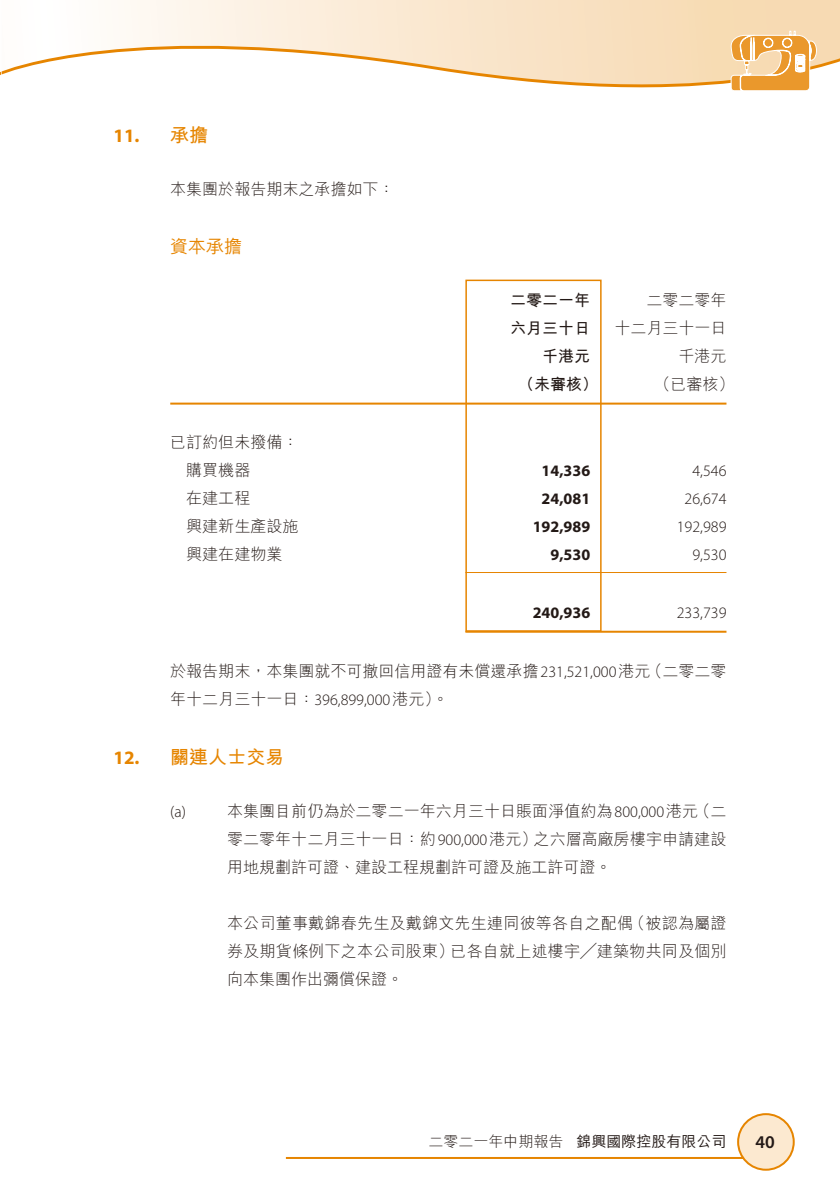
<style>
.page{position:relative;width:840px;height:1191px;background:#fff}
.page>*{position:absolute;margin:0;border:0;box-sizing:border-box;transform-origin:0 0}
.Note_Subhead_1{font:700 19px "M Hei HK";color:#e68500}
.Note_Subhead_1-2{font:700 19px "Myriad Pro";color:#e68500}
.Note_Subhead_2{font:500 18px "M Hei HK";color:#e68500}
.t1{font:600 18px "Myriad Pro";color:#231916}
.Notes{font:300 16px/28px "M Hei HK";letter-spacing:.005em;color:#231916}
.Notes_Table_2_colume{font:300 16px "M Hei HK";color:#231916}
.Notes_Table_2_colume-2{font:700 16px "Myriad Pro";color:#231916}
.Notes_Table_2_colume-3{font:300 16px "Myriad Pro";color:#231916}
.Notes_Table_2_colume-4{font:700 16px "M Hei HK";color:#231916}
.Notes-2{font:300 16px "Myriad Pro";color:#231916}
.t2{font:500 15px "M Hei HK";color:#231916}
.t3{font:300 15px "M Hei HK";color:#231916}
.s1{font-family:"Myriad Pro"}
</style>
<div class="page">
<hr style="left:286px;top:1157px;width:473px;height:2px;background:#e68500">
<div style="left:737px;top:1114px;width:56px;height:55px;background:#fce9d0;border-radius:50%"></div>
<div style="left:736px;top:1113px;width:58px;height:57px;border:2px solid #e68500;border-radius:50%"></div>
<svg style="left:124px;top:0;width:715px;height:17px;background:#f9e6cc"></svg>
<svg style="left:2px;top:17px;width:837px;height:71px"></svg>
<svg style="left:730px;top:22px;width:86px;height:69px;background:#f2c181"></svg>
<div style="left:465px;top:279px;width:136px;height:353px;background:#fff;border:2px solid #e68500"></div>
<hr style="left:170px;top:402px;width:556px;height:2px;background:#e68500">
<hr style="left:465px;top:572px;width:261px;height:1px;background:#e68500">
<hr style="left:465px;top:630px;width:261px;height:2px;background:#e68500">
<p class="Note_Subhead_1-2" style="left:113px;top:123px;width:28px">11.</p>
<p class="Note_Subhead_1-2" style="left:113px;top:745px;width:28px">12.</p>
<p class="Note_Subhead_1" style="left:170px;top:121px;width:39px">承擔</p>
<p class="Notes" style="left:170px;top:175px;width:225px">本集團於報告期末之承擔如下：</p>
<p class="Note_Subhead_2" style="left:170px;top:233px;width:73px">資本承擔</p>
<p class="Notes_Table_2_colume" style="left:170px;top:434px;width:129px">已訂約但未撥備：</p>
<p class="Notes_Table_2_colume" style="left:186px;top:462px;width:65px">購買機器</p>
<p class="Notes_Table_2_colume" style="left:186px;top:490px;width:65px">在建工程</p>
<p class="Notes_Table_2_colume" style="left:186px;top:518px;width:113px">興建新生產設施</p>
<p class="Notes_Table_2_colume" style="left:186px;top:546px;width:97px">興建在建物業</p>
<p class="Notes_Table_2_colume-4" style="left:510px;top:289px;width:81px">二零二一年</p>
<p class="Notes_Table_2_colume" style="left:646px;top:292px;width:81px">二零二零年</p>
<p class="Notes_Table_2_colume-4" style="left:510px;top:317px;width:81px">六月三十日</p>
<p class="Notes_Table_2_colume" style="left:614px;top:320px;width:113px">十二月三十一日</p>
<p class="Notes_Table_2_colume-4" style="left:542px;top:345px;width:49px">千港元</p>
<p class="Notes_Table_2_colume" style="left:678px;top:348px;width:49px">千港元</p>
<p class="Notes_Table_2_colume-4" style="left:518px;top:373px;width:81px">（未審核）</p>
<p class="Notes_Table_2_colume" style="left:654px;top:376px;width:81px">（已審核(</p>
<p class="Notes_Table_2_colume-2" style="left:541px;top:460px;width:50px">14,336</p>
<p class="Notes_Table_2_colume-3" style="left:692px;top:461px;width:36px">4,546</p>
<p class="Notes_Table_2_colume-2" style="left:541px;top:488px;width:50px">24,081</p>
<p class="Notes_Table_2_colume-3" style="left:684px;top:489px;width:43px">26,674</p>
<p class="Notes_Table_2_colume-2" style="left:532px;top:516px;width:59px">192,989</p>
<p class="Notes_Table_2_colume-3" style="left:676px;top:517px;width:51px">192,989</p>
<p class="Notes_Table_2_colume-2" style="left:550px;top:544px;width:41px">9,530</p>
<p class="Notes_Table_2_colume-3" style="left:692px;top:545px;width:36px">9,530</p>
<p class="Notes_Table_2_colume-2" style="left:532px;top:602px;width:59px">240,936</p>
<p class="Notes_Table_2_colume-3" style="left:676px;top:603px;width:51px">233,739</p>
<p class="Notes" style="left:646px;top:657px;width:81px">（二零二零</p>
<p class="Notes" style="left:170px;top:657px;width:481px">於報告期末，本集團就不可撤回信用證有未償還承擔<span class="s1">231,521,000</span>港元年十二月三十一日：<span class="s1">396,899,000</span>港元。(</p>
<p class="Note_Subhead_1" style="left:170px;top:743px;width:115px">關連人士交易</p>
<p class="Notes-2" style="left:170px;top:802px;width:17px">)a(</p>
<p class="Notes" style="left:694px;top:797px;width:34px">（二</p>
<p class="Notes" style="left:227px;top:797px;width:472px">本集團目前仍為於二零二一年六月三十日賬面淨值約為<span class="s1">800,000</span>港元</p>
<p class="Notes" style="left:533px;top:825px;width:194px">之六層高廠房樓宇申請建設</p>
<p class="Notes" style="left:227px;top:825px;width:385px">零二零年十二月三十一日：約<span class="s1">900,000</span>港元）<br>用地規劃許可證、建設工程規劃許可證及施工許可證。</p>
<p class="Notes" style="left:450px;top:909px;width:277px;text-indent:-223px">本公司董事戴錦春先生及戴錦文先生連同彼等各自之配偶<br>已各自就上述樓宇╱建築物共同及個別</p>
<p class="Notes" style="left:629px;top:909px;width:99px">（被認為屬證</p>
<p class="Notes" style="left:227px;top:937px;width:228px">券及期貨條例下之本公司股東）向本集團作出彌償保證。</p>
<p class="t3" style="left:428px;top:1134px;width:136px">二零二一年中期報告</p>
<p class="t2" style="left:576px;top:1130px;width:151px">錦興國際控股有限公司</p>
<p class="t1" style="left:755px;top:1130px;width:21px">40</p>
</div>
